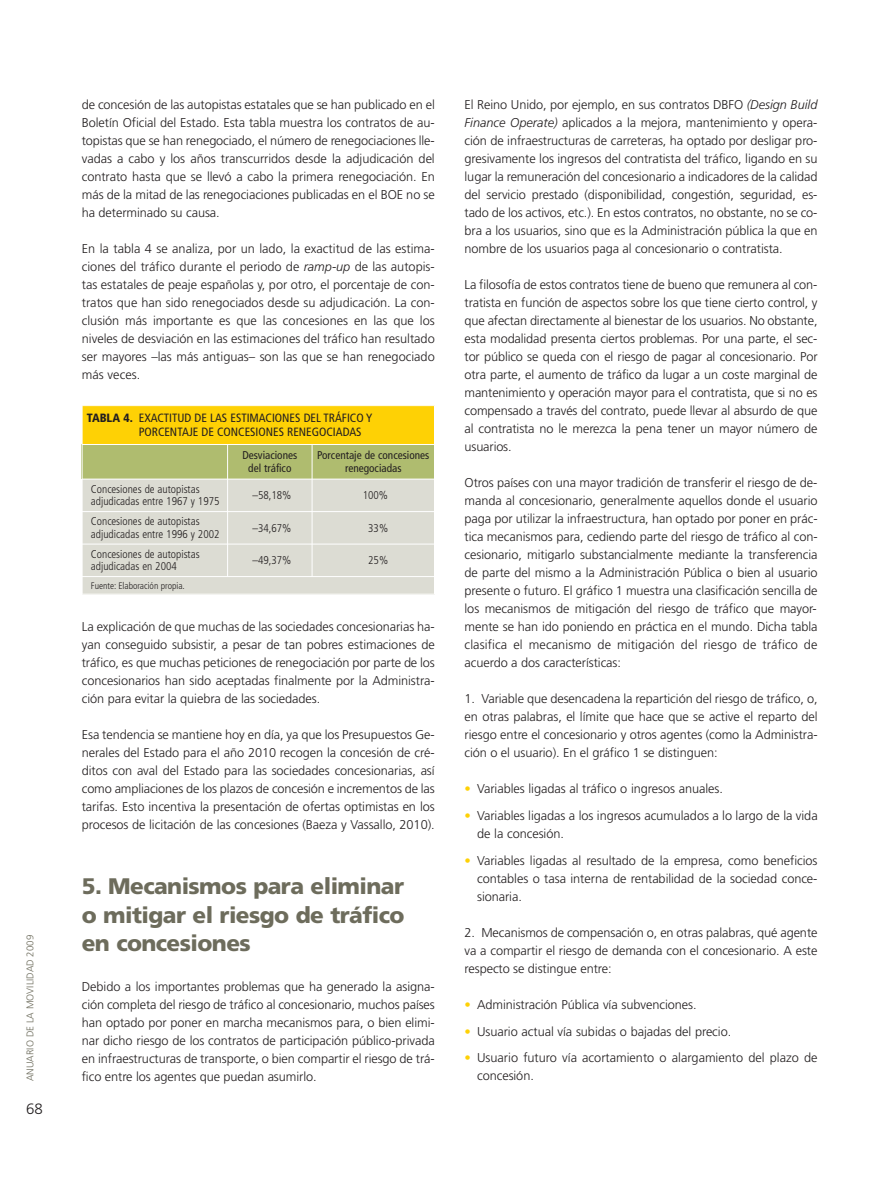
<style>
.page{position:relative;width:893px;height:1191px;background:#fff}
.page>*{position:absolute;margin:0;border:0;box-sizing:border-box;transform-origin:0 0}
.t1{font:900 22.5px/28.5px "Frutiger";letter-spacing:-.025em;color:#6d6c5c;text-align:justify}
.t2{font:300 15px "Frutiger";color:#231f20}
.t3{font:300 12.75px/18px "Frutiger";letter-spacing:-.005em;color:#231f20;text-align:justify}
.t4{font:condensed 12px/13.5px "Frutiger";color:#231f20}
.t5{font:300 condensed 11.25px/12.8px "Frutiger";color:#231f20}
.t6{font:condensed 11.25px/12.8px "Frutiger";color:#231f20;text-align:center}
.t7{font:300 9.75px "Frutiger";color:#6d6c5c}
.t8{font:300 condensed 9.45px "Frutiger";color:#231f20}
.s1{font-style:italic}
.s2{font-weight:900}
.s3{font-weight:700;color:#fed105}
</style>
<div class="page">
<div style="left:82px;top:405px;width:352px;height:39px;background:#fed105"></div>
<div style="left:82px;top:444px;width:230px;height:35px;background:#afbc6f"></div>
<div style="left:312px;top:444px;width:123px;height:35px;background:#afbc6f"></div>
<div style="left:82px;top:479px;width:146px;height:33px;background:#dcdcd3"></div>
<div style="left:228px;top:479px;width:84px;height:33px;background:#dcdcd3"></div>
<div style="left:312px;top:479px;width:123px;height:33px;background:#dcdcd3"></div>
<div style="left:82px;top:512px;width:146px;height:32px;background:#dcdcd3"></div>
<div style="left:228px;top:512px;width:84px;height:32px;background:#dcdcd3"></div>
<div style="left:312px;top:512px;width:123px;height:32px;background:#dcdcd3"></div>
<div style="left:82px;top:544px;width:146px;height:33px;background:#dcdcd3"></div>
<div style="left:228px;top:544px;width:84px;height:33px;background:#dcdcd3"></div>
<div style="left:312px;top:544px;width:123px;height:33px;background:#dcdcd3"></div>
<div style="left:82px;top:577px;width:352px;height:17px;background:#dcdcd3"></div>
<hr style="left:82px;top:405px;width:1px;height:189px;background:#fff">
<hr style="left:227px;top:444px;width:1px;height:133px;background:#fff">
<hr style="left:312px;top:444px;width:1px;height:133px;background:#fff">
<hr style="left:434px;top:405px;width:1px;height:189px;background:#fff">
<hr style="left:82px;top:405px;width:353px;height:1px;background:#fff">
<hr style="left:82px;top:444px;width:353px;height:1px;background:#fff">
<hr style="left:82px;top:479px;width:353px;height:1px;background:#fff">
<hr style="left:82px;top:511px;width:353px;height:1px;background:#fff">
<hr style="left:82px;top:544px;width:353px;height:1px;background:#fff">
<hr style="left:82px;top:576px;width:353px;height:1px;background:#fff">
<p class="t7" style="left:26px;top:1081px;width:148px;rotate:-90deg">ANUARIO DE LA MOVILIDAD 2009</p>
<p class="t2" style="left:26px;top:1102px;width:18px">68</p>
<p class="t3" style="left:82px;top:97px;width:354px">de concesión de las autopistas estatales que se han publicado en el Boletín Oficial del Estado. Esta tabla muestra los contratos de au&shy;topistas que se han renegociado, el número de renegociaciones lle&shy;vadas a cabo y los años transcurridos desde la adjudicación del contrato hasta que se llevó a cabo la primera renegociación. En más de la mitad de las renegociaciones publicadas en el BOE no se ha determinado su causa.</p>
<p class="t3" style="left:82px;top:241px;width:354px">En la tabla 4 se analiza, por un lado, la exactitud de las estima&shy;ciones del tráfico durante el periodo de <span class="s1">ramp-up</span> de las autopis&shy;tas estatales de peaje españolas y, por otro, el porcentaje de con&shy;tratos que han sido renegociados desde su adjudicación. La con&shy;clusión más importante es que las concesiones en las que los niveles de desviación en las estimaciones del tráfico han resultado ser mayores –las más antiguas– son las que se han renegociado más veces.</p>
<p class="t4" style="left:139px;top:412px;width:235px;text-indent:-52px"><span class="s2">TABLA 4.</span> EXACTITUD DE LAS ESTIMACIONES DEL TRÁFICO Y<br>PORCENTAJE DE CONCESIONES RENEGOCIADAS</p>
<p class="t6" style="left:242px;top:450px;width:56px">Desviaciones del tráfico</p>
<p class="t6" style="left:317px;top:450px;width:114px">Porcentaje de concesiones renegociadas</p>
<p class="t5" style="left:91px;top:483px;width:130px">Concesiones de autopistas adjudicadas entre 1967 y 1975</p>
<p class="t5" style="left:252px;top:490px;width:41px">–58,18%</p>
<p class="t5" style="left:363px;top:490px;width:27px">100%</p>
<p class="t5" style="left:91px;top:516px;width:130px">Concesiones de autopistas adjudicadas entre 1996 y 2002</p>
<p class="t5" style="left:252px;top:522px;width:41px">–34,67%</p>
<p class="t5" style="left:368px;top:522px;width:21px">33%</p>
<p class="t5" style="left:91px;top:548px;width:110px">Concesiones de autopistas adjudicadas en 2004</p>
<p class="t5" style="left:252px;top:555px;width:41px">–49,37%</p>
<p class="t5" style="left:368px;top:555px;width:21px">25%</p>
<p class="t8" style="left:91px;top:582px;width:95px">Fuente: Elaboración propia.</p>
<p class="t3" style="left:82px;top:619px;width:354px">La explicación de que muchas de las sociedades concesionarias ha&shy;yan conseguido subsistir, a pesar de tan pobres estimaciones de tráfico, es que muchas peticiones de renegociación por parte de los concesionarios han sido aceptadas finalmente por la Administra&shy;ción para evitar la quiebra de las sociedades.</p>
<p class="t3" style="left:82px;top:727px;width:354px">Esa tendencia se mantiene hoy en día, ya que los Presupuestos Ge&shy;nerales del Estado para el año 2010 recogen la concesión de cré&shy;ditos con aval del Estado para las sociedades concesionarias, así como ampliaciones de los plazos de concesión e incrementos de las tarifas. Esto incentiva la presentación de ofertas optimistas en los procesos de licitación de las concesiones (Baeza y Vassallo, 2010).</p>
<h1 class="t1" style="left:82px;top:874px;width:324px">5. Mecanismos para eliminar o mitigar el riesgo de tráfico en concesiones</h1>
<p class="t3" style="left:82px;top:979px;width:354px">Debido a los importantes problemas que ha generado la asigna&shy;ción completa del riesgo de tráfico al concesionario, muchos países han optado por poner en marcha mecanismos para, o bien elimi&shy;nar dicho riesgo de los contratos de participación público-privada en infraestructuras de transporte, o bien compartir el riesgo de trá&shy;fico entre los agentes que puedan asumirlo.</p>
<p class="t3" style="left:464px;top:97px;width:354px">El Reino Unido, por ejemplo, en sus contratos DBFO <span class="s1">(Design Build Finance Operate)</span> aplicados a la mejora, mantenimiento y opera&shy;ción de infraestructuras de carreteras, ha optado por desligar pro&shy;gresivamente los ingresos del contratista del tráfico, ligando en su lugar la remuneración del concesionario a indicadores de la calidad del servicio prestado (disponibilidad, congestión, seguridad, es&shy;tado de los activos, etc.). En estos contratos, no obstante, no se co&shy;bra a los usuarios, sino que es la Administración pública la que en nombre de los usuarios paga al concesionario o contratista.</p>
<p class="t3" style="left:464px;top:277px;width:354px">La filosofía de estos contratos tiene de bueno que remunera al con&shy;tratista en función de aspectos sobre los que tiene cierto control, y que afectan directamente al bienestar de los usuarios. No obstante, esta modalidad presenta ciertos problemas. Por una parte, el sec&shy;tor público se queda con el riesgo de pagar al concesionario. Por otra parte, el aumento de tráfico da lugar a un coste marginal de mantenimiento y operación mayor para el contratista, que si no es compensado a través del contrato, puede llevar al absurdo de que al contratista no le merezca la pena tener un mayor número de usuarios.</p>
<p class="t3" style="left:464px;top:475px;width:355px">Otros países con una mayor tradición de transferir el riesgo de de&shy;manda al concesionario, generalmente aquellos donde el usuario paga por utilizar la infraestructura, han optado por poner en prác&shy;tica mecanismos para, cediendo parte del riesgo de tráfico al con&shy;cesionario, mitigarlo substancialmente mediante la transferencia de parte del mismo a la Administración Pública o bien al usuario presente o futuro. El gráfico 1 muestra una clasificación sencilla de los mecanismos de mitigación del riesgo de tráfico que mayor&shy;mente se han ido poniendo en práctica en el mundo. Dicha tabla clasifica el mecanismo de mitigación del riesgo de tráfico de acuerdo a dos características:</p>
<p class="t3" style="left:464px;top:691px;width:354px">1. Variable que desencadena la repartición del riesgo de tráfico, o, en otras palabras, el límite que hace que se active el reparto del riesgo entre el concesionario y otros agentes (como la Administra&shy;ción o el usuario). En el gráfico 1 se distinguen:</p>
<p class="t3" style="left:464px;top:781px;width:260px"><span class="s3">•</span> Variables ligadas al tráfico o ingresos anuales.</p>
<p class="t3" style="left:477px;top:807px;width:342px;text-indent:-13px"><span class="s3">•</span> Variables ligadas a los ingresos acumulados a lo largo de la vida de la concesión.</p>
<p class="t3" style="left:477px;top:853px;width:342px;text-indent:-13px"><span class="s3">•</span> Variables ligadas al resultado de la empresa, como beneficios contables o tasa interna de rentabilidad de la sociedad conce&shy;sionaria.</p>
<p class="t3" style="left:464px;top:925px;width:354px">2. Mecanismos de compensación o, en otras palabras, qué agente va a compartir el riesgo de demanda con el concesionario. A este respecto se distingue entre:</p>
<p class="t3" style="left:464px;top:997px;width:233px"><span class="s3">•</span> Administración Pública vía subvenciones.</p>
<p class="t3" style="left:464px;top:1023px;width:268px"><span class="s3">•</span> Usuario actual vía subidas o bajadas del precio.</p>
<p class="t3" style="left:477px;top:1050px;width:342px;text-indent:-13px"><span class="s3">•</span> Usuario futuro vía acortamiento o alargamiento del plazo de concesión.</p>
</div>
